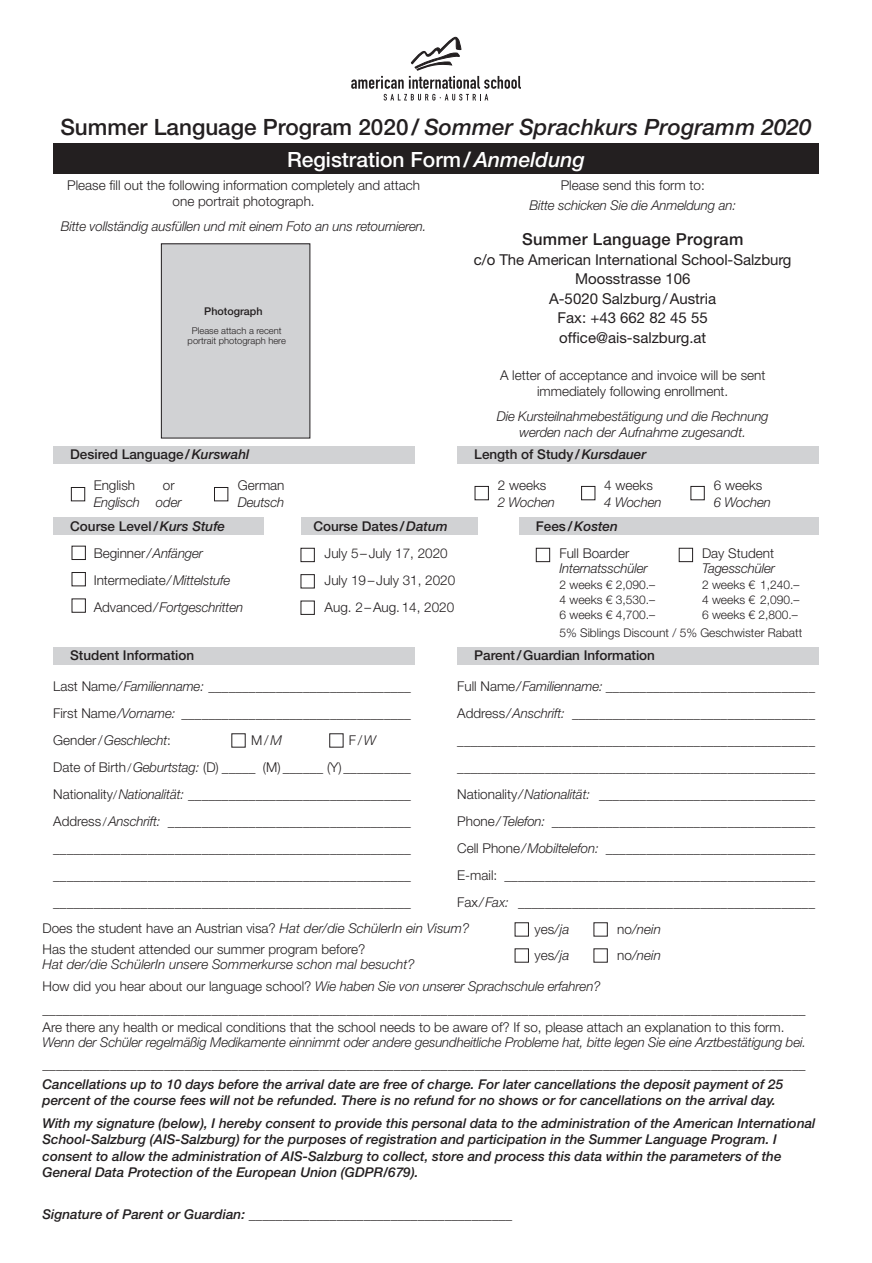
<style>
.page{position:relative;width:872px;height:1263px;background:#fff}
.page>*{position:absolute;margin:0;border:0;box-sizing:border-box;transform-origin:0 0}
.t1{font:italic 500 22.5px "Helvetica Neue LT";color:#231f20}
.t2{font:500 21px "Helvetica Neue LT";color:#fff}
.t3{font:500 16.5px "Helvetica Neue LT";letter-spacing:.02em;color:#231f20}
.t4{font:15px/19.5px "Helvetica Neue LT";color:#231f20;text-align:center}
.t5{font:300 13.5px/27px "Helvetica Neue LT";color:#231f20}
.t6{font:italic 500 13.5px/16.5px "Helvetica Neue LT";color:#231f20}
.t7{font:italic 300 13.5px/27px "Helvetica Neue LT";letter-spacing:-.01em;color:#231f20}
.t8{font:500 13.5px "Helvetica Neue LT";color:#231f20}
.t9{font:300 12px/18px "Helvetica Neue LT";color:#231f20}
.t10{font:500 10.65px "Helvetica Neue LT";color:#231f20}
.t11{font:300 9.3px/9.3px "Helvetica Neue LT";color:#231f20;text-align:center}
.s1{font-style:normal}
.s2{font-style:italic}
.s3{font-weight:500;font-style:normal}
.s4{font-weight:500}
.s5{font-weight:500;font-style:italic}
.s6{font-size:12px}
</style>
<div class="page">
<svg style="left:410px;top:37px;width:51px;height:33px"></svg>
<svg style="left:351px;top:76px;width:170px;height:25px"></svg>
<div style="left:53px;top:144px;width:766px;height:30px;background:#231f20"></div>
<div style="left:457px;top:446px;width:361px;height:18px;background:#d1d2d4"></div>
<div style="left:53px;top:446px;width:361px;height:18px;background:#d1d2d4"></div>
<div style="left:71px;top:487px;width:14px;height:14px;border:1px solid #231f20"></div>
<div style="left:214px;top:487px;width:14px;height:14px;border:1px solid #231f20"></div>
<div style="left:474px;top:486px;width:15px;height:14px;border:1px solid #231f20"></div>
<div style="left:581px;top:486px;width:14px;height:14px;border:1px solid #231f20"></div>
<div style="left:690px;top:486px;width:14px;height:14px;border:1px solid #231f20"></div>
<div style="left:53px;top:517px;width:210px;height:17px;background:#d1d2d4"></div>
<div style="left:72px;top:546px;width:14px;height:14px;border:1px solid #231f20"></div>
<div style="left:72px;top:572px;width:14px;height:14px;border:1px solid #231f20"></div>
<div style="left:72px;top:598px;width:14px;height:15px;border:1px solid #231f20"></div>
<div style="left:300px;top:548px;width:15px;height:14px;border:1px solid #231f20"></div>
<div style="left:300px;top:574px;width:15px;height:14px;border:1px solid #231f20"></div>
<div style="left:300px;top:601px;width:15px;height:14px;border:1px solid #231f20"></div>
<div style="left:301px;top:517px;width:176px;height:17px;background:#d1d2d4"></div>
<div style="left:519px;top:517px;width:299px;height:17px;background:#d1d2d4"></div>
<div style="left:536px;top:548px;width:14px;height:14px;border:1px solid #231f20"></div>
<div style="left:679px;top:548px;width:14px;height:14px;border:1px solid #231f20"></div>
<div style="left:161px;top:244px;width:149px;height:194px;background:#d1d2d4"></div>
<div style="left:53px;top:647px;width:361px;height:17px;background:#d1d2d4"></div>
<div style="left:457px;top:647px;width:361px;height:17px;background:#d1d2d4"></div>
<div style="left:329px;top:733px;width:14px;height:14px;border:1px solid #231f20"></div>
<div style="left:514px;top:922px;width:15px;height:14px;border:1px solid #231f20"></div>
<h1 class="t1" style="left:60px;top:113px;width:753px"><span class="s1">Summer Language Program 2020/</span> Sommer Sprachkurs Programm 2020</h1>
<h2 class="t2" style="left:287px;top:147px;width:299px">Registration Form/<span class="s2">Anmeldung</span></h2>
<p class="t5" style="left:67px;top:177px;width:354px;line-height:16.2px;text-align:center">Please fill out the following information completely and attach one portrait photograph.</p>
<p class="t7" style="left:61px;top:213px;width:367px">Bitte vollständig ausfüllen und mit einem Foto an uns retournieren.</p>
<p class="t10" style="left:204px;top:305px;width:60px">Photograph</p>
<p class="t11" style="left:188px;top:326px;width:100px">Please attach a recent portrait photograph here</p>
<p class="t8" style="left:70px;top:446px;width:181px">Desired Language/<span class="s2">Kurswahl</span></p>
<p class="t5" style="left:94px;top:472px;width:43px">English</p>
<p class="t5" style="left:163px;top:472px;width:13px">or</p>
<p class="t5" style="left:238px;top:472px;width:48px">German</p>
<p class="t7" style="left:94px;top:488px;width:89px">Englisch oder</p>
<p class="t7" style="left:238px;top:488px;width:48px">Deutsch</p>
<p class="t5" style="left:560px;top:172px;width:146px">Please send this form to:</p>
<p class="t7" style="left:529px;top:191px;width:208px">Bitte schicken Sie die Anmeldung an:</p>
<p class="t3" style="left:522px;top:229px;width:223px">Summer Language Program</p>
<p class="t4" style="left:474px;top:249px;width:319px">c/o The American International School-Salzburg<br>Moosstrasse 106<br>A-5020 Salzburg/Austria<br>Fax: +43 662 82 45 55<br>office@ais-salzburg.at</p>
<p class="t5" style="left:500px;top:367px;width:267px;line-height:16.2px;text-align:center">A letter of acceptance and invoice will be sent immediately following enrollment.</p>
<p class="t7" style="left:497px;top:408px;width:273px;line-height:16.2px;text-align:center">Die Kursteilnahmebestätigung und die Rechnung werden nach der Aufnahme zugesandt.</p>
<p class="t8" style="left:474px;top:446px;width:174px">Length of Study/<span class="s2">Kursdauer</span></p>
<p class="t5" style="left:498px;top:472px;width:50px">2 weeks</p>
<p class="t5" style="left:604px;top:472px;width:50px">4 weeks</p>
<p class="t5" style="left:714px;top:472px;width:50px">6 weeks</p>
<p class="t7" style="left:498px;top:488px;width:59px">2 Wochen</p>
<p class="t7" style="left:604px;top:488px;width:59px">4 Wochen</p>
<p class="t7" style="left:714px;top:488px;width:59px">6 Wochen</p>
<p class="t7" style="left:94px;top:512px;width:151px;text-indent:-23px"><span class="s3">Course Level/</span><span class="s4">Kurs Stufe<br></span><span class="s1">Beginner</span>/Anfänger<br><span class="s1">Intermediate</span>/Mittelstufe<br><span class="s1">Advanced</span>/Fortgeschritten</p>
<p class="t5" style="left:324px;top:512px;width:132px;text-indent:-11px"><span class="s4">Course Dates/</span><span class="s5">Datum<br></span>July 5–July 17, 2020<br>July 19–July 31, 2020<br>Aug. 2–Aug.14, 2020</p>
<p class="t5" style="left:559px;top:512px;width:71px;text-indent:-23px"><span class="s4">Fees/</span><span class="s5">Kosten<br></span>Full Boarder</p>
<p class="t5" style="left:702px;top:539px;width:74px">Day Student</p>
<p class="t7" style="left:559px;top:554px;width:90px">Internatsschüler</p>
<p class="t7" style="left:702px;top:554px;width:75px">Tagesschüler</p>
<p class="t9" style="left:559px;top:576px;width:97px">2 weeks € 2,090.–</p>
<p class="t9" style="left:702px;top:576px;width:99px">2 weeks € 1,240.–</p>
<p class="t9" style="left:559px;top:591px;width:97px">4 weeks € 3,530.–</p>
<p class="t9" style="left:702px;top:591px;width:99px">4 weeks € 2,090.–</p>
<p class="t9" style="left:559px;top:606px;width:97px">6 weeks € 4,700.–</p>
<p class="t9" style="left:559px;top:606px;width:244px;text-indent:142px">6 weeks € 2,800.–<br>5% Siblings Discount / 5% Geschwister Rabatt</p>
<p class="t8" style="left:70px;top:647px;width:126px">Student Information</p>
<p class="t5" style="left:53px;top:672px;width:359px;text-align:justify">Last Name<span class="s2">/Familienname:</span> ______________________________ First Name<span class="s2">/Vorname:</span> __________________________________ Gender/<span class="s2">Geschlecht</span>:</p>
<p class="t8" style="left:474px;top:647px;width:182px">Parent/Guardian Information</p>
<p class="t5" style="left:457px;top:672px;width:359px">Full Name<span class="s2">/Familienname:</span> _______________________________</p>
<p class="t5" style="left:457px;top:699px;width:359px">Address<span class="s2">/Anschrift:</span> ____________________________________</p>
<p class="t5" style="left:457px;top:726px;width:359px">_____________________________________________________</p>
<p class="t5" style="left:457px;top:753px;width:359px">_____________________________________________________</p>
<p class="t5" style="left:457px;top:780px;width:359px">Nationality<span class="s2">/Nationalität:</span> ________________________________</p>
<p class="t5" style="left:457px;top:807px;width:359px">Phone<span class="s2">/Telefon:</span> _______________________________________</p>
<p class="t5" style="left:457px;top:834px;width:359px">Cell Phone<span class="s2">/Mobiltelefon:</span> _______________________________</p>
<p class="t5" style="left:457px;top:861px;width:359px">E-mail: ______________________________________________</p>
<p class="t5" style="left:457px;top:888px;width:359px">Fax<span class="s2">/Fax:</span> ____________________________________________</p>
<p class="t5" style="left:534px;top:915px;width:36px">yes<span class="s2">/ja</span></p>
<p class="t7" style="left:617px;top:915px;width:45px"><span class="s1">no</span>/nein</p>
<p class="t5" style="left:534px;top:941px;width:36px">yes<span class="s2">/ja</span></p>
<p class="t7" style="left:617px;top:941px;width:45px"><span class="s1">no</span>/nein</p>
<p class="t5" style="left:53px;top:726px;width:359px;text-indent:296px">F/<span class="s2">W<br></span>Date of Birth<span class="s6">/</span><span class="s2">Geburtstag:</span> (D) _____ (M) ______ (Y) __________ Nationality<span class="s6">/</span><span class="s2">Nationalität:</span> _________________________________ Address <span class="s6">/</span><span class="s2">Anschrift:</span> ____________________________________ _____________________________________________________ _____________________________________________________ _____________________________________________________</p>
<p class="t5" style="left:251px;top:726px;width:32px">M/<span class="s2">M</span></p>
<p class="t5" style="left:43px;top:917px;width:428px;line-height:21px">Does the student have an Austrian visa? <span class="s2">Hat der/die SchülerIn ein Visum?<br></span>Has the student attended our summer program before?</p>
<p class="t5" style="left:43px;top:952px;width:764px;line-height:22.5px"><span class="s2">Hat der/die SchülerIn unsere Sommerkurse schon mal besucht?<br></span>How did you hear about our language school? <span class="s2">Wie haben Sie von unserer Sprachschule erfahren? </span>_________________________________________________________________________________________________________________</p>
<p class="t5" style="left:43px;top:1013px;width:743px">Are there any health or medical conditions that the school needs to be aware of? If so, please attach an explanation to this form.</p>
<p class="t7" style="left:43px;top:1028px;width:765px">Wenn der Schüler regelmäßig Medikamente einnimmt oder andere gesundheitliche Probleme hat, bitte legen Sie eine Arztbestätigung bei.</p>
<p class="t5" style="left:43px;top:1051px;width:764px">_________________________________________________________________________________________________________________</p>
<p class="t6" style="left:43px;top:1075px;width:742px">Cancellations up to 10 days before the arrival date are free of charge. For later cancellations the deposit payment of 25 percent of the course fees will not be refunded. There is no refund for no shows or for cancellations on the arrival day.</p>
<p class="t6" style="left:43px;top:1114px;width:774px">With my signature (below), I hereby consent to provide this personal data to the administration of the American International School-Salzburg (AIS-Salzburg) for the purposes of registration and participation in the Summer Language Program. I consent to allow the administration of AIS-Salzburg to collect, store and process this data within the parameters of the General Data Protection of the European Union (GDPR/679).</p>
<p class="t6" style="left:43px;top:1205px;width:471px">Signature of Parent or Guardian: _______________________________________</p>
</div>
